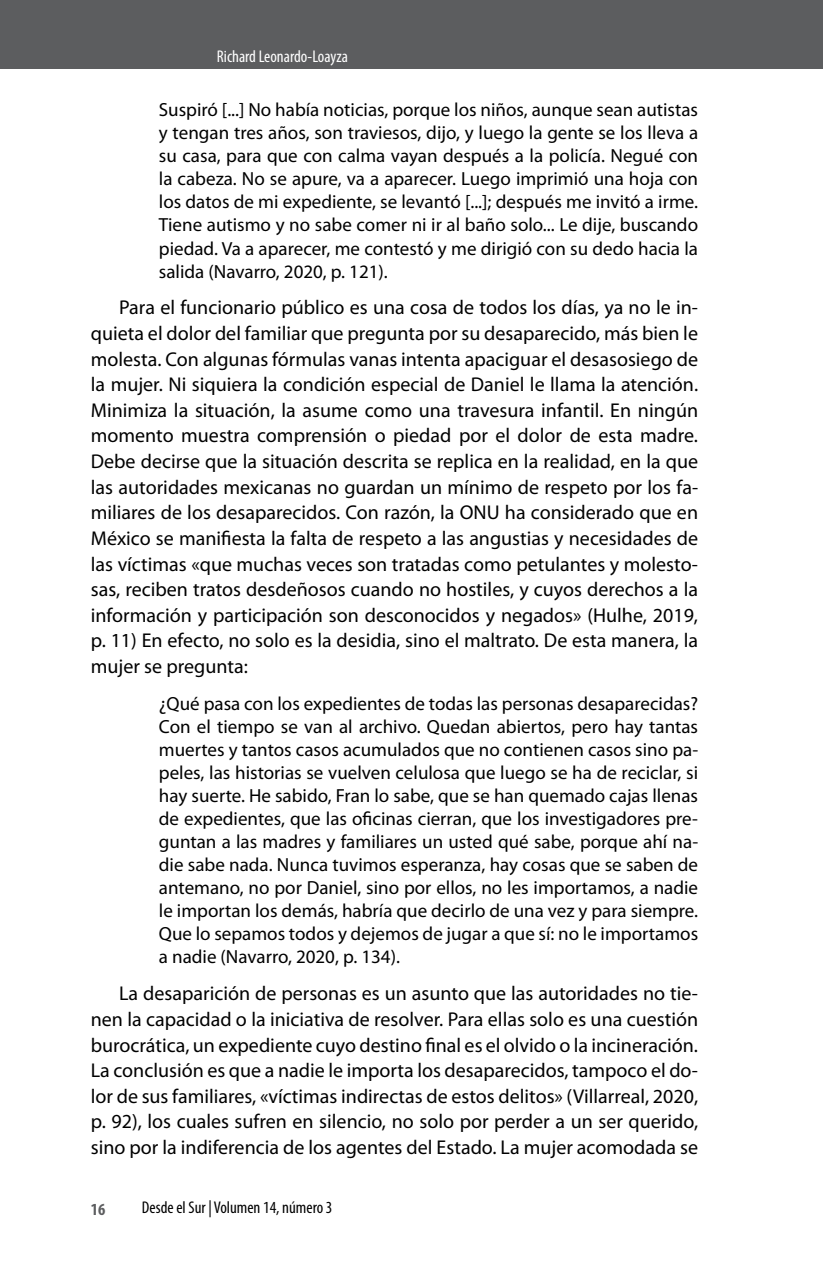
<style>
.page{position:relative;width:823px;height:1265px;background:#fff}
.page>*{position:absolute;margin:0;border:0;box-sizing:border-box;transform-origin:0 0}
.t1{font:20px/25.6px "Myriad Pro";color:#000;text-align:justify}
.t2{font:19px/23px "Myriad Pro";color:#000;text-align:justify}
.t3{font:condensed 17px "Myriad Pro";color:#000}
.t4{font:condensed 17px "Myriad Pro";color:#fff}
.t5{font:700 condensed 17px "Myriad Pro";color:#5c5d5f}
</style>
<div class="page">
<div style="left:0;top:0;width:822px;height:68px;background:#5c5d5f"></div>
<p class="t4" style="left:217px;top:46px;width:132px">Richard Leonardo-Loayza</p>
<p class="t2" style="left:159px;top:98px;width:540px">Suspiró [...] No había noticias, porque los niños, aunque sean autistas y tengan tres años, son traviesos, dijo, y luego la gente se los lleva a su casa, para que con calma vayan después a la policía. Negué con la cabeza. No se apure, va a aparecer. Luego imprimió una hoja con los datos de mi expediente, se levantó [...]; después me invitó a irme.<br>Tiene autismo y no sabe comer ni ir al baño solo... Le dije, buscando piedad. Va a aparecer, me contestó y me dirigió con su dedo hacia la salida (Navarro, 2020, p. 121).</p>
<p class="t1" style="left:91px;top:294px;width:608px;text-indent:28px">Para el funcionario público es una cosa de todos los días, ya no le in&shy;quieta el dolor del familiar que pregunta por su desaparecido, más bien le molesta. Con algunas fórmulas vanas intenta apaciguar el desasosiego de la mujer. Ni siquiera la condición especial de Daniel le llama la atención.<br>Minimiza la situación, la asume como una travesura infantil. En ningún momento muestra comprensión o piedad por el dolor de esta madre.<br>Debe decirse que la situación descrita se replica en la realidad, en la que las autoridades mexicanas no guardan un mínimo de respeto por los fa&shy;miliares de los desaparecidos. Con razón, la ONU ha considerado que en México se manifiesta la falta de respeto a las angustias y necesidades de las víctimas «que muchas veces son tratadas como petulantes y molesto&shy;sas, reciben tratos desdeñosos cuando no hostiles, y cuyos derechos a la información y participación son desconocidos y negados» (Hulhe, 2019, p. 11) En efecto, no solo es la desidia, sino el maltrato. De esta manera, la mujer se pregunta:</p>
<p class="t2" style="left:159px;top:692px;width:540px">¿Qué pasa con los expedientes de todas las personas desaparecidas?<br>Con el tiempo se van al archivo. Quedan abiertos, pero hay tantas muertes y tantos casos acumulados que no contienen casos sino pa&shy;peles, las historias se vuelven celulosa que luego se ha de reciclar, si hay suerte. He sabido, Fran lo sabe, que se han quemado cajas llenas de expedientes, que las oficinas cierran, que los investigadores pre&shy;guntan a las madres y familiares un usted qué sabe, porque ahí na&shy;die sabe nada. Nunca tuvimos esperanza, hay cosas que se saben de antemano, no por Daniel, sino por ellos, no les importamos, a nadie le importan los demás, habría que decirlo de una vez y para siempre.<br>Que lo sepamos todos y dejemos de jugar a que sí: no le importamos a nadie (Navarro, 2020, p. 134).</p>
<p class="t1" style="left:91px;top:980px;width:608px;text-indent:28px">La desaparición de personas es un asunto que las autoridades no tie&shy;nen la capacidad o la iniciativa de resolver. Para ellas solo es una cuestión burocrática, un expediente cuyo destino final es el olvido o la incineración.<br>La conclusión es que a nadie le importa los desaparecidos, tampoco el do&shy;lor de sus familiares, «víctimas indirectas de estos delitos» (Villarreal, 2020, p. 92), los cuales sufren en silencio, no solo por perder a un ser querido, sino por la indiferencia de los agentes del Estado. La mujer acomodada se</p>
<p class="t5" style="left:91px;top:1198px;width:16px">16</p>
<p class="t3" style="left:142px;top:1196px;width:192px">Desde el Sur | Volumen 14, número 3</p>
</div>
